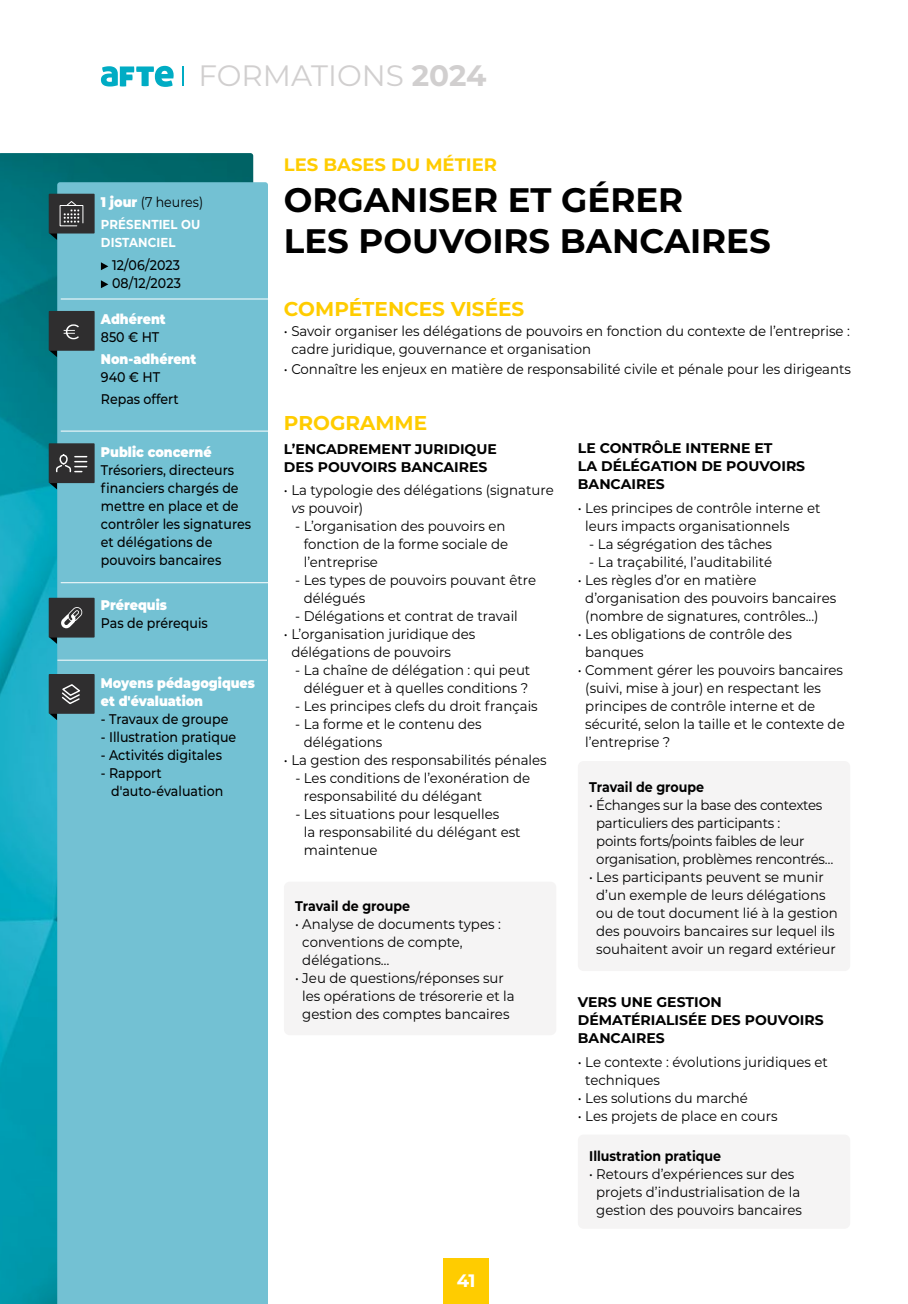
<style>
.page{position:relative;width:908px;height:1304px;background:#fff}
.page>*{position:absolute;margin:0;border:0;box-sizing:border-box;transform-origin:0 0}
.t1{font:700 34px/40.8px "Montserrat";color:#000}
.t2{font:29.4px "Montserrat";color:#d1cfcf}
.t3{font:700 20px "Montserrat";color:#fc0}
.t4{font:700 18px "Montserrat";color:#fc0}
.t5{font:700 18px "Montserrat";color:#fff}
.t6{font:14px/18px "Montserrat";color:#000;scale:.95 1}
.t7{font:14px/18px "Montserrat";color:#000;scale:.9 1}
.t8{font:500 14px/18px "Montserrat";color:#000;scale:.9 1}
.t9{font:700 14px/18px "Montserrat";color:#000}
.t10{font:14px/18px "Montserrat";letter-spacing:-.02em;color:#000;scale:.9 1}
.t11{font:900 14px/18px "Montserrat";color:#fff;scale:.9 1}
.t12{font:700 14px "Montserrat";color:#000;scale:.9 1}
.t13{font:700 13px/18px "Montserrat";letter-spacing:.01em;color:#fff;scale:.9 1}
.s1{font-weight:700}
.s2{font-weight:900;color:#fff}
.s3{font-style:italic}
</style>
<div class="page">
<div style="left:443px;top:1259px;width:45px;height:45px;background:#fc0"></div>
<img style="left:0;top:153px;width:253px;height:1151px">
<div style="left:57px;top:182px;width:211px;height:1122px;background:#73c1d3"></div>
<svg style="left:101px;top:262px;width:7px;height:8px"></svg>
<svg style="left:101px;top:280px;width:7px;height:8px"></svg>
<div style="left:49px;top:194px;width:46px;height:40px;background:#2f2e2f"></div>
<svg style="left:49px;top:201px;width:35px;height:39px"></svg>
<svg style="left:49px;top:351px;width:8px;height:6px"></svg>
<div style="left:49px;top:311px;width:46px;height:40px;background:#2f2e2f"></div>
<svg style="left:64px;top:324px;width:15px;height:15px"></svg>
<hr style="left:61px;top:298px;width:209px;height:1px;background:#fff">
<div style="left:284px;top:882px;width:272px;height:153px;background:#f5f4f4;border-radius:6px"></div>
<div style="left:577px;top:761px;width:272px;height:210px;background:#f5f4f4;border-radius:6px"></div>
<div style="left:577px;top:1135px;width:272px;height:94px;background:#f5f4f4;border-radius:6px"></div>
<hr style="left:182px;top:66px;width:2px;height:20px;background:#00acc4">
<svg style="left:101px;top:66px;width:72px;height:21px"></svg>
<svg style="left:49px;top:714px;width:8px;height:6px"></svg>
<div style="left:49px;top:674px;width:46px;height:40px;background:#2f2e2f"></div>
<svg style="left:61px;top:684px;width:19px;height:21px"></svg>
<svg style="left:49px;top:483px;width:8px;height:6px"></svg>
<div style="left:49px;top:443px;width:46px;height:40px;background:#2f2e2f"></div>
<div style="left:59px;top:454px;width:9px;height:10px;border:1px solid #fff;border-radius:4px"></div>
<svg style="left:55px;top:456px;width:32px;height:17px"></svg>
<hr style="left:61px;top:431px;width:209px;height:1px;background:#fff">
<hr style="left:61px;top:582px;width:209px;height:1px;background:#fff">
<hr style="left:57px;top:660px;width:210px;height:1px;background:#fff">
<svg style="left:49px;top:638px;width:8px;height:6px"></svg>
<div style="left:49px;top:598px;width:46px;height:40px;background:#2f2e2f"></div>
<svg style="left:61px;top:607px;width:22px;height:21px"></svg>
<h2 class="t2" style="left:198px;top:55px;width:289px">FORMATIONS <span class="s1">2024</span></h2>
<p class="t7" style="left:101px;top:192px;width:115px"><span class="s2">1 jour</span> (7 heures)</p>
<p class="t13" style="left:101px;top:214px;width:112px">PRÉSENTIEL OU<br>DISTANCIEL</p>
<p class="t8" style="left:112px;top:256px;width:78px">12/06/2023<br>08/12/2023</p>
<p class="t11" style="left:101px;top:309px;width:73px">Adhérent</p>
<p class="t8" style="left:101px;top:328px;width:66px">850 € HT</p>
<p class="t11" style="left:101px;top:349px;width:107px">Non-adhérent</p>
<p class="t8" style="left:101px;top:366px;width:88px;line-height:22px">940 € HT<br>Repas offert</p>
<p class="t11" style="left:101px;top:442px;width:125px">Public concerné</p>
<p class="t8" style="left:101px;top:460px;width:168px">Trésoriers, directeurs financiers chargés de mettre en place et de contrôler les signatures et délégations de pouvoirs bancaires</p>
<p class="t11" style="left:101px;top:595px;width:75px">Prérequis</p>
<p class="t8" style="left:101px;top:613px;width:120px">Pas de prérequis</p>
<p class="t11" style="left:101px;top:673px;width:173px">Moyens pédagogiques et d'évaluation</p>
<p class="t8" style="left:101px;top:709px;width:143px">- Travaux de groupe</p>
<p class="t8" style="left:101px;top:727px;width:152px">- Illustration pratique</p>
<p class="t8" style="left:101px;top:745px;width:136px">- Activités digitales</p>
<p class="t8" style="left:111px;top:763px;width:126px;text-indent:-10px">- Rapport d'auto-évaluation</p>
<p class="t4" style="left:284px;top:151px;width:214px">LES BASES DU MÉTIER</p>
<h1 class="t1" style="left:284px;top:178px;width:488px">ORGANISER ET GÉRER<br>LES POUVOIRS BANCAIRES</h1>
<h3 class="t3" style="left:284px;top:295px;width:242px">COMPÉTENCES VISÉES</h3>
<p class="t6" style="left:291px;top:322px;width:589px;text-indent:-7px">• Savoir organiser les délégations de pouvoirs en fonction du contexte de l’entreprise : cadre juridique, gouvernance et organisation</p>
<p class="t6" style="left:284px;top:360px;width:598px">• Connaître les enjeux en matière de responsabilité civile et pénale pour les dirigeants</p>
<h3 class="t3" style="left:284px;top:408px;width:145px">PROGRAMME</h3>
<p class="t9" style="left:284px;top:439px;width:214px">L’ENCADREMENT JURIDIQUE<br>DES POUVOIRS BANCAIRES</p>
<p class="t6" style="left:291px;top:481px;width:277px;text-indent:-7px">• La typologie des délégations (signature <span class="s3">vs</span> pouvoir)</p>
<p class="t6" style="left:304px;top:517px;width:216px;text-indent:-9px">- L’organisation des pouvoirs en fonction de la forme sociale de l’entreprise</p>
<p class="t6" style="left:304px;top:571px;width:246px;text-indent:-9px">- Les types de pouvoirs pouvant être délégués</p>
<p class="t6" style="left:295px;top:607px;width:236px">- Délégations et contrat de travail</p>
<p class="t6" style="left:291px;top:625px;width:195px;text-indent:-7px">• L’organisation juridique des délégations de pouvoirs</p>
<p class="t6" style="left:295px;top:661px;width:249px;text-align:center">- La chaîne de délégation : qui peut déléguer et à quelles conditions ?</p>
<p class="t6" style="left:295px;top:697px;width:257px">- Les principes clefs du droit français</p>
<p class="t6" style="left:304px;top:715px;width:189px;text-indent:-9px">- La forme et le contenu des délégations</p>
<p class="t6" style="left:284px;top:751px;width:278px">• La gestion des responsabilités pénales</p>
<p class="t6" style="left:304px;top:769px;width:239px;text-indent:-9px">- Les conditions de l’exonération de responsabilité du délégant</p>
<p class="t6" style="left:304px;top:805px;width:230px;text-indent:-9px">- Les situations pour lesquelles<br>la responsabilité du délégant est maintenue</p>
<p class="t9" style="left:577px;top:439px;width:229px">LE CONTRÔLE INTERNE ET<br>LA DÉLÉGATION DE POUVOIRS<br>BANCAIRES</p>
<p class="t6" style="left:585px;top:499px;width:249px;text-indent:-7px">• Les principes de contrôle interne et leurs impacts organisationnels</p>
<p class="t6" style="left:589px;top:535px;width:194px">- La ségrégation des tâches</p>
<p class="t6" style="left:589px;top:553px;width:194px">- La traçabilité, l’auditabilité</p>
<p class="t6" style="left:585px;top:571px;width:265px;text-indent:-7px">• Les règles d’or en matière d’organisation des pouvoirs bancaires (nombre de signatures, contrôles...)</p>
<p class="t6" style="left:585px;top:625px;width:219px;text-indent:-7px">• Les obligations de contrôle des banques</p>
<p class="t6" style="left:585px;top:661px;width:274px;text-indent:-7px">• Comment gérer les pouvoirs bancaires (suivi, mise à jour) en respectant les principes de contrôle interne et de sécurité, selon la taille et le contexte de l’entreprise ?</p>
<p class="t12" style="left:589px;top:777px;width:129px">Travail de groupe</p>
<p class="t10" style="left:596px;top:795px;width:265px;text-indent:-7px">• Échanges sur la base des contextes particuliers des participants :<br>points forts/points faibles de leur organisation, problèmes rencontrés…</p>
<p class="t7" style="left:596px;top:867px;width:270px;text-indent:-7px">• Les participants peuvent se munir d’un exemple de leurs délégations ou de tout document lié à la gestion des pouvoirs bancaires sur lequel ils souhaitent avoir un regard extérieur</p>
<p class="t12" style="left:295px;top:896px;width:129px">Travail de groupe</p>
<p class="t7" style="left:302px;top:915px;width:222px;text-indent:-7px">• Analyse de documents types : conventions de compte, délégations…</p>
<p class="t7" style="left:302px;top:969px;width:237px;text-indent:-7px">• Jeu de questions/réponses sur les opérations de trésorerie et la gestion des comptes bancaires</p>
<p class="t9" style="left:577px;top:992px;width:247px">VERS UNE GESTION<br>DÉMATÉRIALISÉE DES POUVOIRS<br>BANCAIRES</p>
<p class="t6" style="left:585px;top:1052px;width:257px;text-indent:-7px">• Le contexte : évolutions juridiques et techniques</p>
<p class="t6" style="left:577px;top:1088px;width:180px">• Les solutions du marché</p>
<p class="t6" style="left:577px;top:1106px;width:212px">• Les projets de place en cours</p>
<p class="t12" style="left:589px;top:1146px;width:148px">Illustration pratique</p>
<p class="t7" style="left:589px;top:1165px;width:238px;text-align:center">• Retours d’expériences sur des projets d’industrialisation de la gestion des pouvoirs bancaires</p>
<p class="t5" style="left:456px;top:1268px;width:21px">41</p>
</div>
